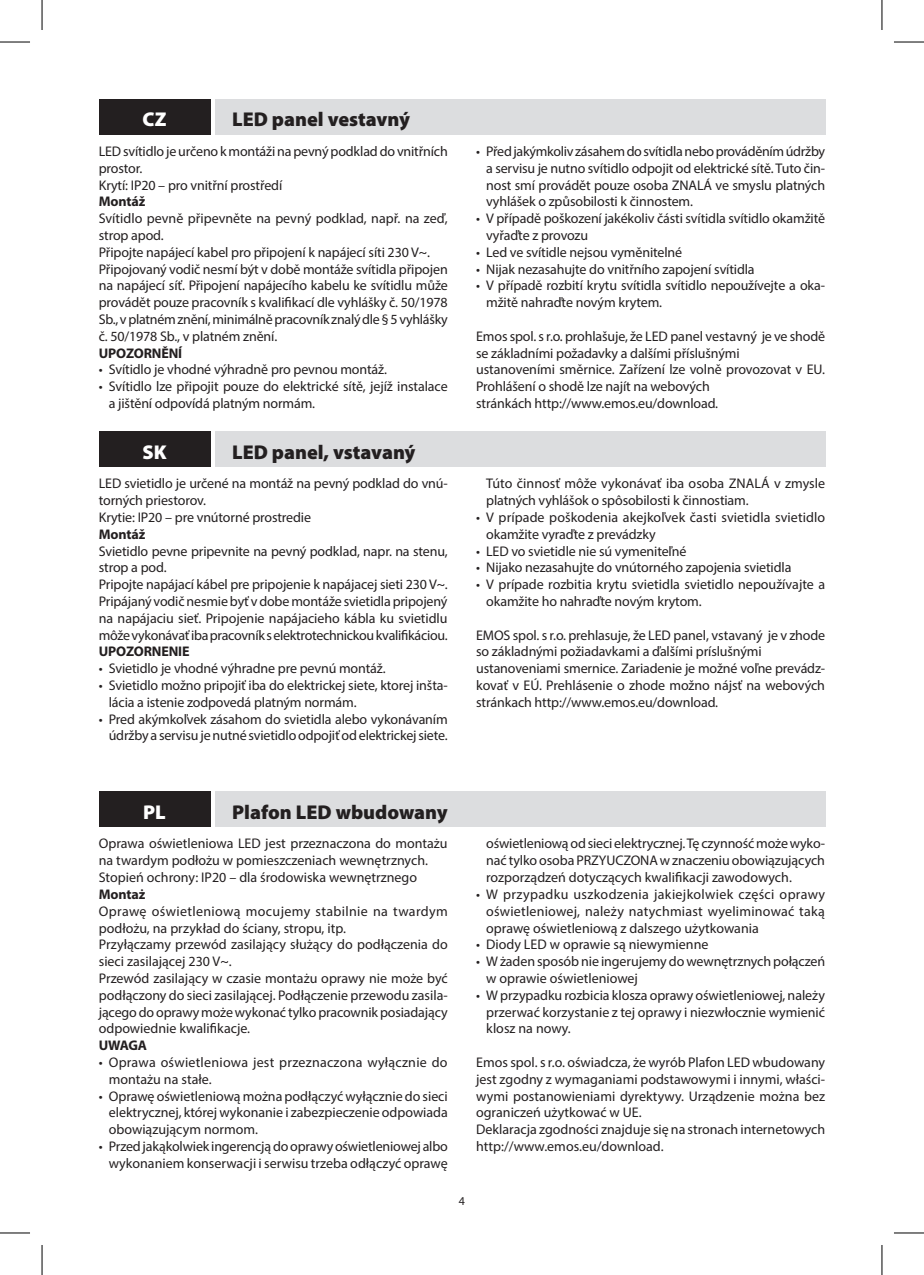
<style>
.page{position:relative;width:924px;height:1275px;background:#fff}
.page>*{position:absolute;margin:0;border:0;box-sizing:border-box;transform-origin:0 0}
.t1{font:900 20px "Myriad Pro";color:#231f20}
.t2{font:900 20px "Myriad Pro";color:#fff}
.t3{font:14px/16.8px "Myriad Pro";letter-spacing:-.01em;color:#231f20}
.t4{font:14px/16.8px "Myriad Pro";letter-spacing:.015em;color:#231f20}
.t5{font:700 14px "Myriad Pro";letter-spacing:-.01em;color:#231f20}
.t6{font:12px "Myriad Pro";color:#231f20}
</style>
<div class="page">
<div style="left:99px;top:791px;width:111px;height:36px;background:#231f20"></div>
<div style="left:215px;top:791px;width:609px;height:36px;background:#dcdddf"></div>
<div style="left:99px;top:431px;width:111px;height:36px;background:#231f20"></div>
<div style="left:215px;top:431px;width:609px;height:36px;background:#dcdddf"></div>
<div style="left:99px;top:99px;width:111px;height:36px;background:#231f20"></div>
<div style="left:215px;top:99px;width:609px;height:36px;background:#dcdddf"></div>
<hr style="left:0;top:42px;width:30px;height:1px;background:#000">
<hr style="left:893px;top:42px;width:30px;height:1px;background:#000">
<hr style="left:0;top:1232px;width:30px;height:1px;background:#000">
<hr style="left:893px;top:1232px;width:30px;height:1px;background:#000">
<hr style="left:42px;top:0;width:1px;height:30px;background:#000">
<hr style="left:42px;top:1245px;width:1px;height:30px;background:#000">
<hr style="left:881px;top:0;width:1px;height:30px;background:#000">
<hr style="left:881px;top:1245px;width:1px;height:30px;background:#000">
<h1 class="t2" style="left:142px;top:106px;width:25px">CZ</h1>
<h1 class="t1" style="left:232px;top:106px;width:179px">LED panel vestavný</h1>
<p class="t3" style="left:99px;top:143px;width:350px">LED svítidlo je určeno k montáži na pevný podklad do vnitřních prostor.<br>Krytí: IP20 – pro vnitřní prostředí</p>
<p class="t5" style="left:99px;top:193px;width:48px">Montáž</p>
<p class="t3" style="left:99px;top:210px;width:350px">Svítidlo pevně připevněte na pevný podklad, např. na zeď, strop apod.<br>Připojte napájecí kabel pro připojení k napájecí síti 230 V~.<br>Připojovaný vodič nesmí být v době montáže svítidla připojen na napájecí síť. Připojení napájecího kabelu ke svítidlu může provádět pouze pracovník s kvalifikací dle vyhlášky č. 50/1978<br>Sb., v platném znění, minimálně pracovník znalý dle § 5 vyhlášky č. 50/1978 Sb., v platném znění.</p>
<p class="t5" style="left:99px;top:344px;width:85px">UPOZORNĚNÍ</p>
<p class="t3" style="left:99px;top:361px;width:289px">• Svítidlo je vhodné výhradně pro pevnou montáž.</p>
<p class="t3" style="left:109px;top:378px;width:340px;text-indent:-10px">• Svítidlo lze připojit pouze do elektrické sítě, jejíž instalace a jištění odpovídá platným normám.</p>
<h1 class="t2" style="left:142px;top:438px;width:26px">SK</h1>
<h1 class="t1" style="left:232px;top:438px;width:185px">LED panel, vstavaný</h1>
<p class="t3" style="left:99px;top:475px;width:350px">LED svietidlo je určené na montáž na pevný podklad do vnú&shy;torných priestorov.<br>Krytie: IP20 – pre vnútorné prostredie</p>
<p class="t5" style="left:99px;top:525px;width:48px">Montáž</p>
<p class="t3" style="left:99px;top:542px;width:350px">Svietidlo pevne pripevnite na pevný podklad, napr. na stenu, strop a pod.<br>Pripojte napájací kábel pre pripojenie k napájacej sieti 230 V~.<br>Pripájaný vodič nesmie byť v dobe montáže svietidla pripojený na napájaciu sieť. Pripojenie napájacieho kábla ku svietidlu môže vykonávať iba pracovník s elektrotechnickou kvalifikáciou.</p>
<p class="t5" style="left:99px;top:642px;width:92px">UPOZORNENIE</p>
<p class="t3" style="left:99px;top:660px;width:288px">• Svietidlo je vhodné výhradne pre pevnú montáž.</p>
<p class="t3" style="left:109px;top:676px;width:340px;text-indent:-10px">• Svietidlo možno pripojiť iba do elektrickej siete, ktorej inšta&shy;lácia a istenie zodpovedá platným normám.</p>
<p class="t3" style="left:99px;top:710px;width:350px;text-align:right">• Pred akýmkoľvek zásahom do svietidla alebo vykonávaním údržby a servisu je nutné svietidlo odpojiť od elektrickej siete.</p>
<p class="t3" style="left:486px;top:143px;width:340px;text-align:justify;text-indent:-10px">• Před jakýmkoliv zásahem do svítidla nebo prováděním údržby a servisu je nutno svítidlo odpojit od elektrické sítě. Tuto čin&shy;nost smí provádět pouze osoba ZNALÁ ve smyslu platných vyhlášek o způsobilosti k činnostem.</p>
<p class="t3" style="left:486px;top:210px;width:340px;text-indent:-10px">• V případě poškození jakékoliv části svítidla svítidlo okamžitě vyřaďte z provozu</p>
<p class="t3" style="left:476px;top:243px;width:207px">• Led ve svítidle nejsou vyměnitelné</p>
<p class="t3" style="left:476px;top:260px;width:280px">• Nijak nezasahujte do vnitřního zapojení svítidla</p>
<p class="t3" style="left:486px;top:277px;width:340px;text-indent:-10px">• V případě rozbití krytu svítidla svítidlo nepoužívejte a oka&shy;mžitě nahraďte novým krytem.</p>
<p class="t3" style="left:476px;top:327px;width:350px">Emos spol. s r.o. prohlašuje, že LED panel vestavný je ve shodě se základními požadavky a dalšími příslušnými<br>ustanoveními směrnice. Zařízení lze volně provozovat v EU.<br>Prohlášení o shodě lze najít na webových<br>stránkách http://www.emos.eu/download.</p>
<p class="t3" style="left:486px;top:475px;width:340px">Túto činnosť môže vykonávať iba osoba ZNALÁ v zmysle platných vyhlášok o spôsobilosti k činnostiam.</p>
<p class="t3" style="left:486px;top:508px;width:340px;text-indent:-10px">• V prípade poškodenia akejkoľvek časti svietidla svietidlo okamžite vyraďte z prevádzky</p>
<p class="t3" style="left:476px;top:542px;width:212px">• LED vo svietidle nie sú vymeniteľné</p>
<p class="t3" style="left:476px;top:559px;width:316px">• Nijako nezasahujte do vnútorného zapojenia svietidla</p>
<p class="t3" style="left:486px;top:576px;width:340px;text-indent:-10px">• V prípade rozbitia krytu svietidla svietidlo nepoužívajte a okamžite ho nahraďte novým krytom.</p>
<p class="t3" style="left:476px;top:626px;width:350px">EMOS spol. s r.o. prehlasuje, že LED panel, vstavaný je v zhode so základnými požiadavkami a ďalšími príslušnými ustanoveniami smernice. Zariadenie je možné voľne prevádz&shy;kovať v EÚ. Prehlásenie o zhode možno nájsť na webových stránkach http://www.emos.eu/download.</p>
<h1 class="t2" style="left:143px;top:798px;width:24px">PL</h1>
<h1 class="t1" style="left:232px;top:798px;width:217px">Plafon LED wbudowany</h1>
<p class="t3" style="left:99px;top:835px;width:350px">Oprawa oświetleniowa LED jest przeznaczona do montażu na twardym podłożu w pomieszczeniach wewnętrznych.<br>Stopień ochrony: IP20 – dla środowiska wewnętrznego</p>
<p class="t5" style="left:99px;top:885px;width:48px">Montaż</p>
<p class="t3" style="left:99px;top:902px;width:350px">Oprawę oświetleniową mocujemy stabilnie na twardym podłożu, na przykład do ściany, stropu, itp.<br>Przyłączamy przewód zasilający służący do podłączenia do sieci zasilającej 230 V~.<br>Przewód zasilający w czasie montażu oprawy nie może być podłączony do sieci zasilającej. Podłączenie przewodu zasila&shy;jącego do oprawy może wykonać tylko pracownik posiadający odpowiednie kwalifikacje.</p>
<p class="t5" style="left:99px;top:1036px;width:50px">UWAGA</p>
<p class="t4" style="left:109px;top:1053px;width:340px;text-indent:-10px">• Oprawa oświetleniowa jest przeznaczona wyłącznie do montażu na stałe.</p>
<p class="t3" style="left:109px;top:1087px;width:340px;text-align:justify;text-indent:-10px">• Oprawę oświetleniową można podłączyć wyłącznie do sieci elektrycznej, której wykonanie i zabezpieczenie odpowiada obowiązującym normom.</p>
<p class="t3" style="left:99px;top:1137px;width:350px;text-align:right">• Przed jakąkolwiek ingerencją do oprawy oświetleniowej albo wykonaniem konserwacji i serwisu trzeba odłączyć oprawę</p>
<p class="t3" style="left:486px;top:835px;width:340px;text-align:justify">oświetleniową od sieci elektrycznej. Tę czynność może wyko&shy;nać tylko osoba PRZYUCZONA w znaczeniu obowiązujących rozporządzeń dotyczących kwalifikacji zawodowych.</p>
<p class="t3" style="left:486px;top:885px;width:340px;text-align:justify;text-indent:-10px">• W przypadku uszkodzenia jakiejkolwiek części oprawy oświetleniowej, należy natychmiast wyeliminować taką oprawę oświetleniową z dalszego użytkowania</p>
<p class="t3" style="left:476px;top:936px;width:234px">• Diody LED w oprawie są niewymienne</p>
<p class="t3" style="left:486px;top:952px;width:340px;text-indent:-10px">• W żaden sposób nie ingerujemy do wewnętrznych połączeń w oprawie oświetleniowej</p>
<p class="t3" style="left:486px;top:986px;width:340px;text-align:justify;text-indent:-10px">• W przypadku rozbicia klosza oprawy oświetleniowej, należy przerwać korzystanie z tej oprawy i niezwłocznie wymienić klosz na nowy.</p>
<p class="t3" style="left:476px;top:1053px;width:350px">Emos spol. s r.o. oświadcza, że wyrób Plafon LED wbudowany jest zgodny z wymaganiami podstawowymi i innymi, właści&shy;wymi postanowieniami dyrektywy. Urządzenie można bez ograniczeń użytkować w UE.<br>Deklaracja zgodności znajduje się na stronach internetowych http://www.emos.eu/download.</p>
<p class="t6" style="left:458px;top:1193px;width:8px">4</p>
</div>
